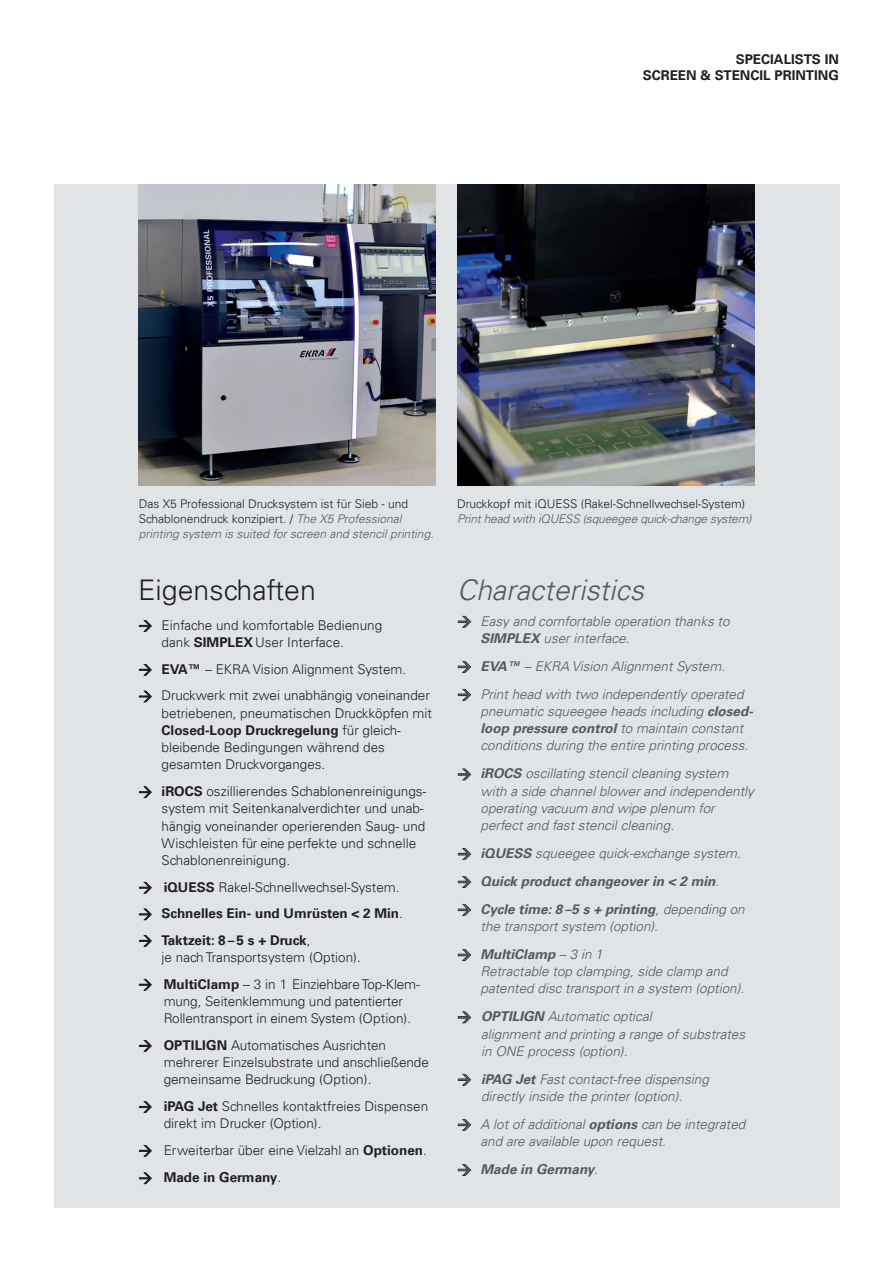
<style>
.page{position:relative;width:893px;height:1263px;background:#fff}
.page>*{position:absolute;margin:0;border:0;box-sizing:border-box;transform-origin:0 0}
.t1{font:italic 300 28.5px "Univers LT";color:#57585a}
.t2{font:300 28.5px "Univers LT";color:#231f20}
.Fließtext_tab{font:300 13.5px/17.2px "Univers LT";color:#231f20}
.Fließtext_tab_engl{font:italic 300 13.5px/17.2px "Univers LT";color:#57585a}
.Fließtext_tab-2{font:700 13.5px/16.2px "Univers";color:#231f20;text-align:right}
.Fließtext_tab_engl-2{font:italic 700 13.5px "Univers LT";color:#57585a}
.t3{font:300 12px/15px "Univers LT";color:#231f20}
.t4{font:italic 300 12px "Univers LT";letter-spacing:-.015em;color:#57585a}
.s1{font-style:italic;color:#57585a}
.s2{font-family:"Univers";font-weight:700}
.s3{font-family:"Univers LT";font-weight:300}
.s4{font-weight:700}
.s5{font-weight:300}
</style>
<div class="page">
<div style="left:54px;top:185px;width:786px;height:1023px;background:#e0e4e7"></div>
<img style="left:139px;top:185px;width:297px;height:301px">
<img style="left:457px;top:185px;width:298px;height:301px">
<svg style="left:458px;top:661px;width:13px;height:12px"></svg>
<svg style="left:458px;top:689px;width:13px;height:12px"></svg>
<svg style="left:458px;top:876px;width:13px;height:12px"></svg>
<svg style="left:458px;top:1119px;width:13px;height:12px"></svg>
<svg style="left:458px;top:1164px;width:13px;height:12px"></svg>
<svg style="left:139px;top:620px;width:13px;height:12px"></svg>
<svg style="left:139px;top:664px;width:13px;height:12px"></svg>
<svg style="left:139px;top:690px;width:13px;height:13px"></svg>
<svg style="left:139px;top:786px;width:13px;height:12px"></svg>
<svg style="left:139px;top:881px;width:13px;height:13px"></svg>
<svg style="left:139px;top:908px;width:13px;height:12px"></svg>
<svg style="left:139px;top:935px;width:13px;height:12px"></svg>
<svg style="left:139px;top:979px;width:13px;height:12px"></svg>
<svg style="left:139px;top:1040px;width:13px;height:12px"></svg>
<svg style="left:139px;top:1101px;width:13px;height:12px"></svg>
<svg style="left:139px;top:1145px;width:13px;height:12px"></svg>
<svg style="left:139px;top:1172px;width:13px;height:12px"></svg>
<svg style="left:458px;top:616px;width:14px;height:12px"></svg>
<svg style="left:458px;top:768px;width:14px;height:13px"></svg>
<svg style="left:458px;top:848px;width:14px;height:12px"></svg>
<svg style="left:458px;top:904px;width:14px;height:12px"></svg>
<svg style="left:458px;top:949px;width:13px;height:12px"></svg>
<svg style="left:458px;top:1011px;width:14px;height:13px"></svg>
<svg style="left:458px;top:1073px;width:14px;height:13px"></svg>
<p class="Fließtext_tab-2" style="left:643px;top:51px;width:198px">SPECIALISTS IN<br>SCREEN &amp; STENCIL PRINTING</p>
<p class="t3" style="left:139px;top:496px;width:297px">Das X5 Professional Drucksystem ist für Sieb - und<br>Schablonendruck konzipiert. / <span class="s1">The X5 Professional printing system is suited for screen and stencil printing.</span></p>
<p class="t3" style="left:457px;top:496px;width:289px">Druckkopf mit iQUESS (Rakel-Schnellwechsel-System)</p>
<p class="t4" style="left:457px;top:512px;width:296px">Print head with iQUESS (squeegee quick-change system)</p>
<p class="t2" style="left:138px;top:573px;width:179px">Eigenschaften</p>
<p class="Fließtext_tab" style="left:162px;top:616px;width:222px">Einfache und komfortable Bedienung dank <span class="s2">SIMPLEX</span>User Interface.</p>
<p class="Fließtext_tab" style="left:162px;top:660px;width:246px"><span class="s2">EVA™</span> – EKRA Vision Alignment System.</p>
<p class="Fließtext_tab" style="left:162px;top:687px;width:272px">Druckwerk mit zwei unabhängig voneinander betriebenen, pneumatischen Druckköpfen mit <span class="s2">Closed-Loop Druckregelung</span> für gleich&shy;bleibende Bedingungen während des gesamten Druckvorganges.</p>
<p class="Fließtext_tab" style="left:162px;top:783px;width:266px"><span class="s2">iROCS</span> oszillierendes Schablonenreinigungs&shy;system mit Seitenkanalverdichter und unab&shy;hängig voneinander operierenden Saug- und Wischleisten für eine perfekte und schnelle Schablonenreinigung.</p>
<p class="Fließtext_tab" style="left:164px;top:878px;width:237px"><span class="s2">iQUESS</span> Rakel-Schnellwechsel-System.</p>
<p class="Fließtext_tab-2" style="left:162px;top:905px;width:243px">Schnelles Ein- und Umrüsten &lt; 2 Min<span class="s3">.</span></p>
<p class="Fließtext_tab" style="left:162px;top:931px;width:201px"><span class="s2">Taktzeit: 8 – 5 s + Druck</span>,<br>je nach Transportsystem (Option).</p>
<p class="Fließtext_tab" style="left:164px;top:975px;width:258px"><span class="s2">MultiClamp</span> – 3 in 1 Einziehbare Top-Klem&shy;mung, Seitenklemmung und patentierter<br>Rollentransport in einem System (Option).</p>
<p class="Fließtext_tab" style="left:164px;top:1036px;width:267px"><span class="s2">OPTILIGN</span> Automatisches Ausrichten mehrerer Einzelsubstrate und anschließende gemeinsame Bedruckung (Option).</p>
<p class="Fließtext_tab" style="left:164px;top:1097px;width:266px"><span class="s2">iPAG Jet</span> Schnelles kontaktfreies Dispensen direkt im Drucker (Option).</p>
<p class="Fließtext_tab" style="left:164px;top:1141px;width:265px">Erweiterbar über eine Vielzahl an <span class="s2">Optionen</span>.</p>
<p class="Fließtext_tab-2" style="left:164px;top:1169px;width:119px">Made in Germany<span class="s3">.</span></p>
<p class="t1" style="left:457px;top:573px;width:188px">Characteristics</p>
<p class="Fließtext_tab_engl" style="left:480px;top:612px;width:251px;text-indent:-23px">→ Easy and comfortable operation thanks to<br><span class="s4">SIMPLEX</span> user interface.</p>
<p class="Fließtext_tab_engl" style="left:457px;top:657px;width:270px">→ <span class="s4">EVA™</span> – EKRA Vision Alignment System.</p>
<p class="Fließtext_tab_engl" style="left:480px;top:685px;width:274px;text-indent:-23px">→ Print head with two independently operated pneumatic squeegee heads including <span class="s4">closed&shy;loop pressure control</span> to maintain constant conditions during the entire printing process.</p>
<p class="Fließtext_tab_engl" style="left:480px;top:765px;width:275px;text-indent:-23px">→ <span class="s4">iROCS</span> oscillating stencil cleaning system with a side channel blower and independently operating vacuum and wipe plenum for perfect and fast stencil cleaning.</p>
<p class="Fließtext_tab_engl" style="left:457px;top:845px;width:285px">→ <span class="s4">iQUESS</span> squeegee quick-exchange system.</p>
<p class="Fließtext_tab_engl-2" style="left:457px;top:873px;width:264px">→ Quick product changeover in &lt; 2 min<span class="s5">.</span></p>
<p class="Fließtext_tab_engl" style="left:480px;top:900px;width:266px;text-indent:-23px">→ <span class="s4">Cycle time: 8 –5 s + printing</span>, depending on the transport system (option).</p>
<p class="Fließtext_tab_engl" style="left:480px;top:945px;width:265px;text-indent:-23px">→ <span class="s4">MultiClamp</span> – 3 in 1<br>Retractable top clamping, side clamp and patented disc transport in a system (option).</p>
<p class="Fließtext_tab_engl" style="left:481px;top:1008px;width:266px;text-indent:-24px">→ <span class="s4">OPTILIGN</span> Automatic optical<br>alignment and printing a range of substrates in ONE process (option).</p>
<p class="Fließtext_tab_engl" style="left:457px;top:1070px;width:253px;text-align:center">→ <span class="s4">iPAG Jet</span> Fast contact-free dispensing directly inside the printer (option).</p>
<p class="Fließtext_tab_engl" style="left:480px;top:1115px;width:266px;text-indent:-23px">→ A lot of additional <span class="s4">options</span> can be integrated and are available upon request.</p>
<p class="Fließtext_tab_engl-2" style="left:457px;top:1161px;width:142px">→ Made in Germany<span class="s5">.</span></p>
</div>
